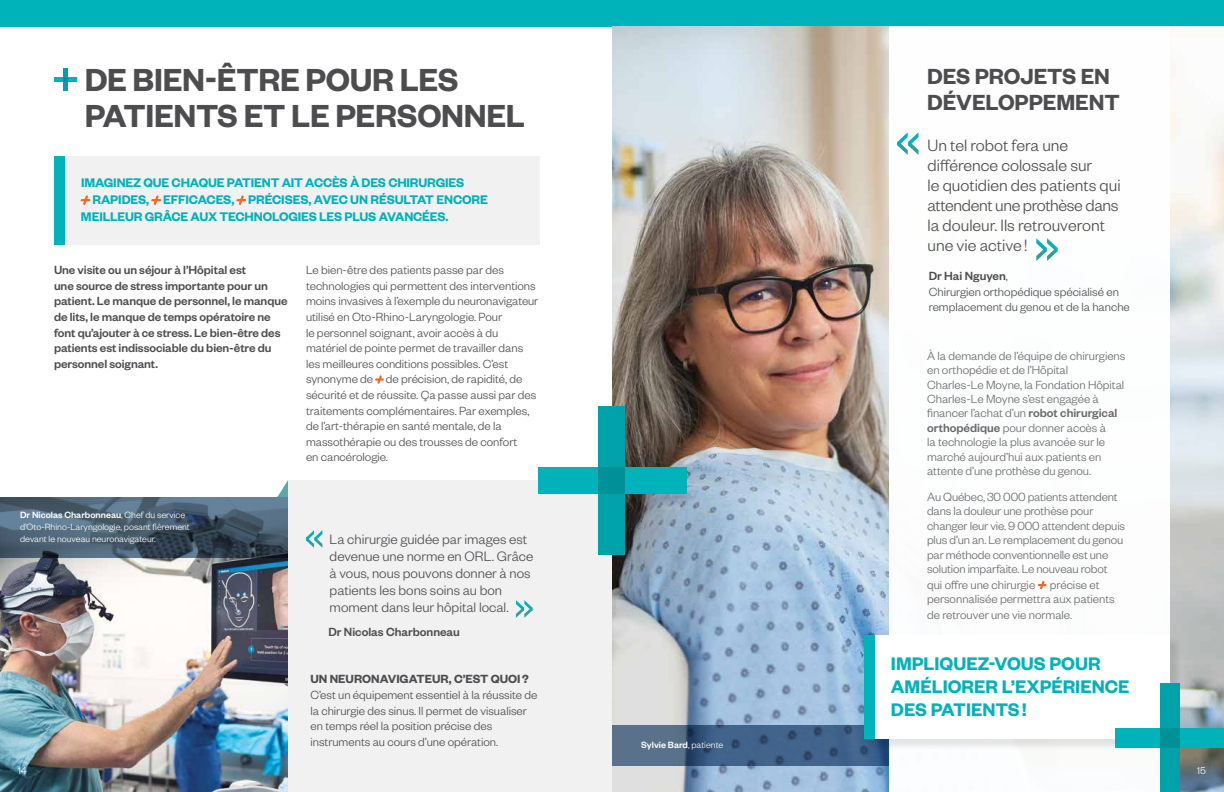
<style>
.page{position:relative;width:1224px;height:792px;background:#fff}
.page>*{position:absolute;margin:0;border:0;box-sizing:border-box;transform-origin:0 0}
.t1{font:600 35px/36px "Founders Grotesk";letter-spacing:-.01em;color:#4d4d4f}
.t2{font:600 24px/26px "Founders Grotesk";color:#4d4d4f}
.t3{font:600 20px/23px "Founders Grotesk";color:#00b2ba}
.t4{font:300 18px/20px "Founders Grotesk";color:#4d4d4f}
.t5{font:300 15px/17px "Founders Grotesk";color:#4d4d4f}
.t6{font:600 13.8px "Founders Grotesk";letter-spacing:-.01em;color:#00b2ba}
.t7{font:300 13px/15.6px "Founders Grotesk";color:#4d4d4f}
.t8{font:300 13px/14.5px "Founders Grotesk";color:#696a6c}
.t9{font:500 13px/15.6px "Founders Grotesk";letter-spacing:-.005em;color:#4d4d4f}
.t10{font:600 13px "Founders Grotesk";color:#4d4d4f}
.t11{font:300 11px "Founders Grotesk";color:#fff}
.t12{font:300 10px/12px "Founders Grotesk";color:#fff}
.t13{font:500 10px "Founders Grotesk";color:#fff}
.s1{font-weight:500}
.s2{font-weight:300}
</style>
<div class="page">
<div style="left:0;top:0;width:1224px;height:26px;background:#00b2ba"></div>
<img style="left:612px;top:26px;width:277px;height:766px">
<img style="left:1170px;top:55px;width:54px;height:737px">
<div style="left:288px;top:480px;width:324px;height:312px;background:#f1f1f2"></div>
<svg style="left:306px;top:530px;width:16px;height:18px"></svg>
<svg style="left:516px;top:600px;width:16px;height:18px"></svg>
<svg style="left:612px;top:725px;width:277px;height:40px;background:#446285"></svg>
<div style="left:599px;top:406px;width:26px;height:148px;background:#00a2a9"></div>
<div style="left:538px;top:467px;width:148px;height:27px;background:#00b2ba"></div>
<div style="left:599px;top:467px;width:26px;height:27px;background:#009097"></div>
<svg style="left:1038px;top:581px;width:8px;height:8px"></svg>
<div style="left:866px;top:637px;width:317px;height:114px;background:#000;opacity:.1"></div>
<div style="left:864px;top:635px;width:306px;height:104px;background:#fff"></div>
<div style="left:864px;top:635px;width:11px;height:104px;background:#00b2ba"></div>
<div style="left:54px;top:156px;width:486px;height:88px;background:#f1f1f2"></div>
<svg style="left:81px;top:196px;width:9px;height:9px"></svg>
<svg style="left:152px;top:196px;width:9px;height:9px"></svg>
<svg style="left:237px;top:196px;width:9px;height:9px"></svg>
<div style="left:54px;top:156px;width:11px;height:88px;background:#00b2ba"></div>
<svg style="left:376px;top:376px;width:8px;height:8px"></svg>
<img style="left:0;top:558px;width:288px;height:234px">
<hr style="left:63px;top:68px;width:4px;height:23px;background:#00a2a9">
<hr style="left:54px;top:78px;width:23px;height:4px;background:#00b2ba">
<svg style="left:63px;top:78px;width:4px;height:4px"></svg>
<svg style="left:0;top:497px;width:288px;height:61px;background:#485d6e"></svg>
<svg style="left:277px;top:480px;width:11px;height:17px"></svg>
<svg style="left:897px;top:132px;width:22px;height:23px"></svg>
<svg style="left:1036px;top:238px;width:21px;height:23px"></svg>
<div style="left:1160px;top:684px;width:19px;height:108px;background:#00a2a9"></div>
<div style="left:1116px;top:729px;width:108px;height:19px;background:#00b2ba"></div>
<div style="left:1160px;top:729px;width:19px;height:19px;background:#009097"></div>
<h1 class="t1" style="left:85px;top:60px;width:442px">DE BIEN-ÊTRE POUR LES<br>PATIENTS ET LE PERSONNEL</h1>
<p class="t6" style="left:81px;top:174px;width:385px">IMAGINEZ QUE CHAQUE PATIENT AIT ACCÈS À DES CHIRURGIES</p>
<p class="t6" style="left:92px;top:191px;width:397px">RAPIDES, EFFICACES, PRÉCISES, AVEC UN RÉSULTAT ENCORE</p>
<p class="t6" style="left:81px;top:208px;width:369px">MEILLEUR GRÂCE AUX TECHNOLOGIES LES PLUS AVANCÉES.</p>
<p class="t9" style="left:54px;top:262px;width:235px">Une visite ou un séjour à l’Hôpital est<br>une source de stress importante pour un patient. Le manque de personnel, le manque de lits, le manque de temps opératoire ne font qu’ajouter à ce stress. Le bien-être des patients est indissociable du bien-être du personnel soignant.</p>
<p class="t7" style="left:306px;top:262px;width:234px">Le bien-être des patients passe par des technologies qui permettent des interventions moins invasives à l’exemple du neuronavigateur utilisé en Oto-Rhino-Laryngologie. Pour<br>le personnel soignant, avoir accès à du matériel de pointe permet de travailler dans les meilleures conditions possibles. C’est synonyme de de précision, de rapidité, de sécurité et de réussite. Ça passe aussi par des traitements complémentaires. Par exemples, de l’art‑thérapie en santé mentale, de la massothérapie ou des trousses de confort<br>en cancérologie.</p>
<p class="t12" style="left:20px;top:509px;width:171px"><span class="s1">Dr Nicolas Charbonneau</span>, Chef du service d’Oto-Rhino-Laryngologie, posant fièrement devant le nouveau neuronavigateur.</p>
<p class="t5" style="left:330px;top:530px;width:205px">La chirurgie guidée par images est devenue une norme en ORL. Grâce à vous, nous pouvons donner à nos patients les bons soins au bon moment dans leur hôpital local.</p>
<p class="t9" style="left:328px;top:624px;width:133px">Dr Nicolas Charbonneau</p>
<p class="t10" style="left:310px;top:671px;width:220px">UN NEURONAVIGATEUR, C’EST QUOI?</p>
<p class="t7" style="left:310px;top:686px;width:228px">C’est un équipement essentiel à la réussite de la chirurgie des sinus. Il permet de visualiser en temps réel la position précise des instruments au cours d’une opération.</p>
<p class="t13" style="left:641px;top:739px;width:84px">Sylvie Bard<span class="s2">, patiente</span></p>
<h2 class="t2" style="left:927px;top:62px;width:194px">DES PROJETS EN<br>DÉVELOPPEMENT</h2>
<h3 class="t4" style="left:928px;top:134px;width:195px">Un tel robot fera une différence colossale sur<br>le quotidien des patients qui attendent une prothèse dans la douleur. Ils retrouveront une vie active!</h3>
<p class="t7" style="left:929px;top:268px;width:203px"><span class="s1">Dr Hai Nguyen</span>,<br>Chirurgien orthopédique spécialisé en remplacement du genou et de la hanche</p>
<p class="t8" style="left:927px;top:347px;width:200px">À la demande de l’équipe de chirurgiens en orthopédie et de l’Hôpital Charles‑Le Moyne, la Fondation Hôpital Charles‑Le Moyne s’est engagée à financer l’achat d’un <span class="s1">robot chirurgical orthopédique</span> pour donner accès à<br>la technologie la plus avancée sur le marché aujourd’hui aux patients en attente d’une prothèse du genou.</p>
<p class="t8" style="left:927px;top:489px;width:199px;line-height:14.8px">Au Québec, 30 000 patients attendent dans la douleur une prothèse pour changer leur vie. 9 000 attendent depuis plus d’un an. Le remplacement du genou par méthode conventionnelle est une solution imparfaite. Le nouveau robot qui offre une chirurgie précise et personnalisée permettra aux patients de retrouver une vie normale.</p>
<h3 class="t3" style="left:891px;top:651px;width:240px">IMPLIQUEZ-VOUS POUR<br>AMÉLIORER L’EXPÉRIENCE<br>DES PATIENTS!</h3>
<p class="t11" style="left:18px;top:764px;width:10px">14</p>
<p class="t11" style="left:1197px;top:764px;width:10px">15</p>
</div>
